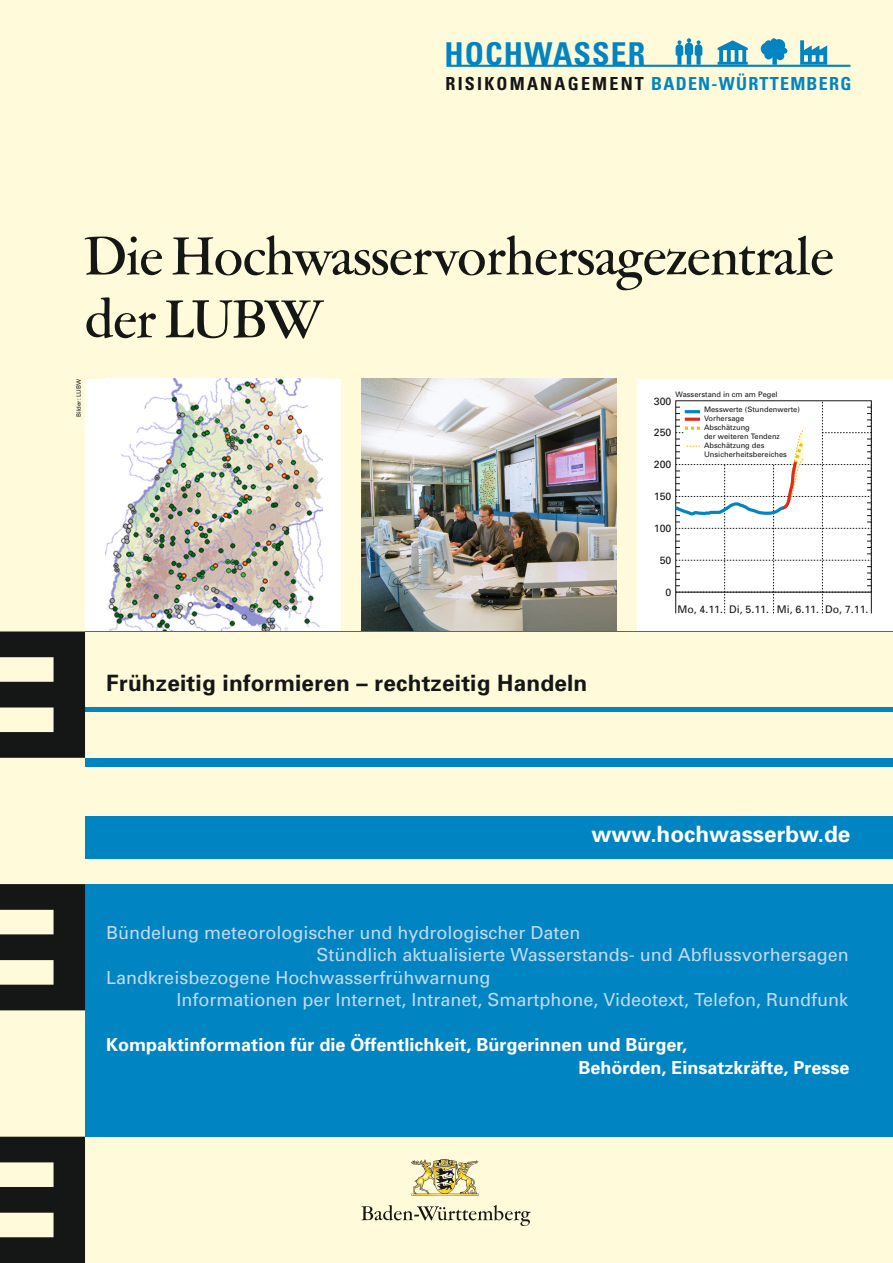
<style>
.page{position:relative;width:893px;height:1263px;background:#fffad9}
.page>*{position:absolute;margin:0;border:0;box-sizing:border-box;transform-origin:0 0}
.t1{font:500 60px "Garamont Amst SH";color:#151616}
.t2{font:700 condensed 31.5px "Univers";letter-spacing:.04em;color:#0085c2}
.t3{font:700 22.5px "Univers";letter-spacing:.01em;color:#151616}
.t4{font:700 22.5px "Univers";color:#fff}
.Zwischenheadlines{font:18px "Univers";color:#c3d9f2}
.Zwischenheadlines-2{font:700 18px/22.5px "Univers";color:#fff}
.t5{font:700 condensed 18px "Univers";letter-spacing:.125em;color:#0085c2}
.t6{font:10.5px "Univers";color:#151616}
.HWRM_Fließ{font:7.5px/9px "Univers";color:#151616}
.t7{font:6px "Univers";color:#151616}
.s1{color:#151616}
</style>
<div class="page">
<div style="left:85px;top:884px;width:808px;height:253px;background:#0085c2"></div>
<div style="left:85px;top:758px;width:808px;height:8px;background:#0085c2"></div>
<hr style="left:85px;top:707px;width:808px;height:4px;background:#0085c2">
<div style="left:85px;top:816px;width:808px;height:42px;background:#0085c2"></div>
<svg style="left:0;top:1137px;width:85px;height:126px"></svg>
<svg style="left:0;top:884px;width:85px;height:126px"></svg>
<svg style="left:0;top:631px;width:85px;height:127px"></svg>
<hr style="left:446px;top:65px;width:404px;height:2px;background:#0085c2">
<svg style="left:800px;top:40px;width:27px;height:25px"></svg>
<svg style="left:718px;top:40px;width:30px;height:25px"></svg>
<svg style="left:676px;top:38px;width:26px;height:27px"></svg>
<svg style="left:761px;top:38px;width:26px;height:27px"></svg>
<div style="left:85px;top:379px;width:255px;height:252px;background:#fff"></div>
<img style="left:106px;top:379px;width:216px;height:252px">
<img style="left:361px;top:379px;width:256px;height:252px">
<div style="left:638px;top:379px;width:255px;height:252px;background:#fff"></div>
<svg style="left:675px;top:401px;width:197px;height:212px"></svg>
<svg style="left:361px;top:1205px;width:169px;height:21px"></svg>
<img style="left:412px;top:1159px;width:67px;height:36px">
<hr style="left:85px;top:631px;width:808px;height:1px;background:#0085c2">
<p class="t2" style="left:444px;top:35px;width:203px">HOCHWASSER</p>
<p class="t5" style="left:445px;top:73px;width:407px"><span class="s1">RISIKOMANAGEMENT</span> BADEN-WÜRTTEMBERG</p>
<p class="t1" style="left:85px;top:227px;width:750px">Die Hochwasservorhersagezentrale</p>
<p class="t1" style="left:85px;top:290px;width:241px">der LUBW</p>
<p class="t7" style="left:75px;top:417px;width:40px;rotate:-90deg">Bilder: LUBW</p>
<p class="t3" style="left:106px;top:668px;width:483px">Frühzeitig informieren – rechtzeitig Handeln</p>
<p class="HWRM_Fließ" style="left:675px;top:389px;width:104px">Wasserstand in cm am Pegel</p>
<p class="t6" style="left:654px;top:394px;width:19px">300</p>
<p class="t6" style="left:654px;top:426px;width:19px">250</p>
<p class="t6" style="left:654px;top:458px;width:19px">200</p>
<p class="t6" style="left:654px;top:490px;width:19px">150</p>
<p class="t6" style="left:654px;top:522px;width:19px">100</p>
<p class="t6" style="left:660px;top:554px;width:13px">50</p>
<p class="t6" style="left:666px;top:586px;width:7px">0</p>
<p class="HWRM_Fließ" style="left:704px;top:405px;width:97px">Messwerte (Stundenwerte)<br>Vorhersage<br>Abschätzung<br>der weiteren Tendenz<br>Abschätzung des<br>Unsicherheitsbereiches</p>
<p class="t6" style="left:677px;top:603px;width:193px">Mo, 4.11. Di, 5.11. Mi, 6.11. Do, 7.11.</p>
<p class="t4" style="left:592px;top:820px;width:260px">www.hochwasserbw.de</p>
<p class="Zwischenheadlines" style="left:106px;top:921px;width:476px">Bündelung meteorologischer und hydrologischer Daten</p>
<p class="Zwischenheadlines" style="left:316px;top:943px;width:534px">Stündlich aktualisierte Wasserstands- und Abflussvorhersagen</p>
<p class="Zwischenheadlines" style="left:106px;top:966px;width:386px">Landkreisbezogene Hochwasserfrühwarnung</p>
<p class="Zwischenheadlines" style="left:176px;top:988px;width:673px">Informationen per Internet, Intranet, Smartphone, Videotext, Telefon, Rundfunk</p>
<p class="Zwischenheadlines-2" style="left:578px;top:1033px;width:273px;text-indent:-472px">Kompaktinformation für die Öffentlichkeit, Bürgerinnen und Bürger,<br>Behörden, Einsatzkräfte, Presse</p>
</div>
